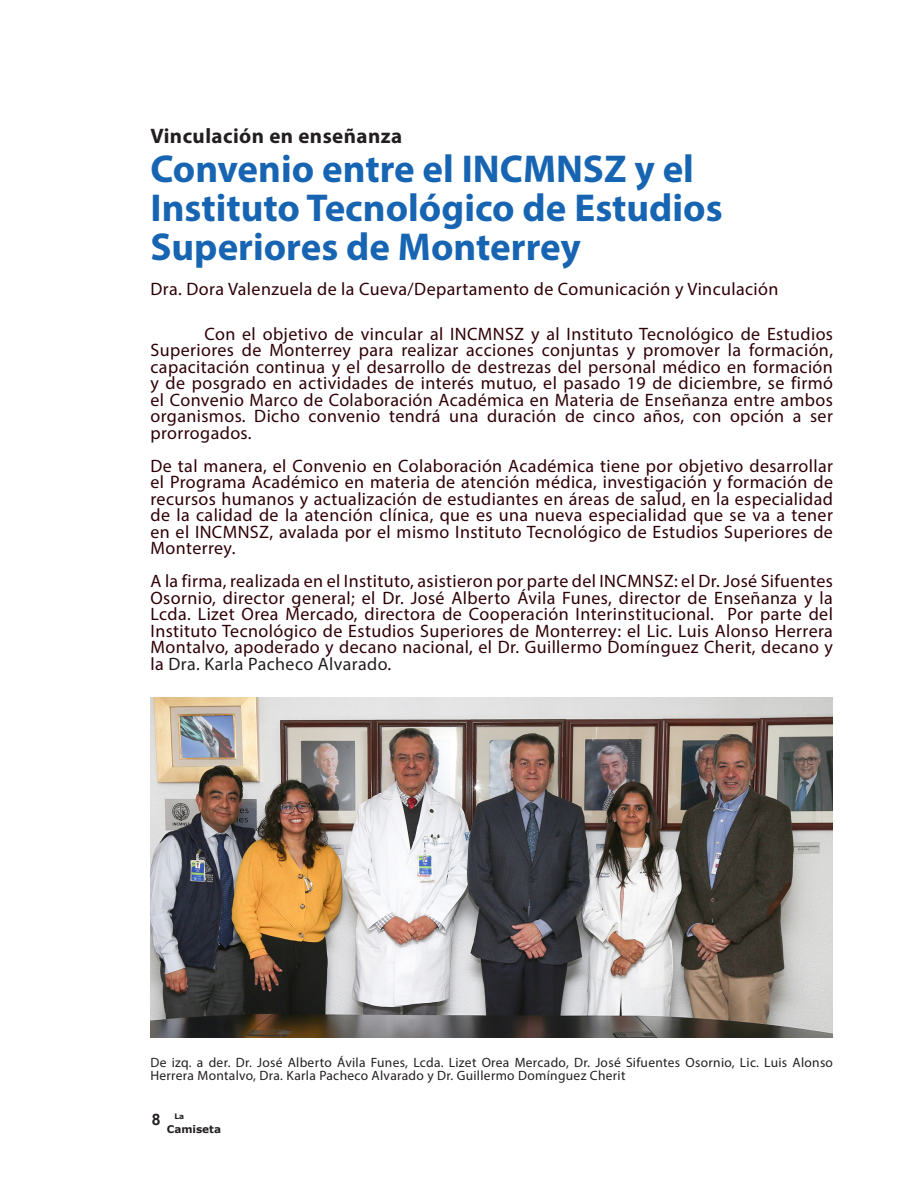
<style>
.page{position:relative;width:918px;height:1188px;background:#fff}
.page>*{position:absolute;margin:0;border:0;box-sizing:border-box;transform-origin:0 0}
.t1{font:700 39px/39px "Myriad Pro";color:#1765b2}
.t2{font:700 21px "Myriad Pro";letter-spacing:.02em;color:#231f20}
.cuerpo_de_texto{font:18px/16.5px "Myriad Pro";letter-spacing:.02em;color:#2f0107;text-align:justify}
.t3{font:700 15.75px "Arial";color:#231f20}
.t4{font:13.5px/13.5px "Myriad Pro";letter-spacing:.02em;color:#231f20}
.t5{font:700 10.5px "Verdana";color:#231f20}
.t6{font:700 7.5px "Verdana";color:#231f20}
.s1{color:#231f20}
</style>
<div class="page">
<img style="left:151px;top:697px;width:682px;height:340px">
<p class="t2" style="left:150px;top:123px;width:253px">Vinculación en enseñanza</p>
<p class="t1" style="left:150px;top:148px;width:574px">Convenio entre el INCMNSZ y el<br>Instituto Tecnológico de Estudios<br>Superiores de Monterrey</p>
<p class="cuerpo_de_texto" style="left:150px;top:280px;width:630px">Dra. Dora Valenzuela de la Cueva/Departamento de Comunicación y Vinculación</p>
<p class="cuerpo_de_texto" style="left:151px;top:325px;width:684px;text-indent:54px">Con el objetivo de vincular al INCMNSZ y al Instituto Tecnológico de Estudios Superiores de Monterrey para realizar acciones conjuntas y promover la formación, capacitación continua y el desarrollo de destrezas del personal médico en formación y de posgrado en actividades de interés mutuo, el pasado 19 de diciembre, se firmó el Convenio Marco de Colaboración Académica en Materia de Enseñanza entre ambos organismos. Dicho convenio tendrá una duración de cinco años, con opción a ser prorrogados.</p>
<p class="cuerpo_de_texto" style="left:151px;top:457px;width:684px">De tal manera, el Convenio en Colaboración Académica tiene por objetivo desarrollar el Programa Académico en materia de atención médica, investigación y formación de recursos humanos y actualización de estudiantes en áreas de salud, en la especialidad de la calidad de la atención clínica, que es una nueva especialidad que se va a tener en el INCMNSZ, avalada por el mismo Instituto Tecnológico de Estudios Superiores de Monterrey.</p>
<p class="cuerpo_de_texto" style="left:151px;top:573px;width:684px">A la firma, realizada en el Instituto, asistieron por parte del INCMNSZ: el Dr. José Sifuentes Osornio, director general; el Dr. José Alberto Ávila Funes, director de Enseñanza y la Lcda. Lizet Orea Mercado, directora de Cooperación Interinstitucional. Por parte del Instituto Tecnológico de Estudios Superiores de Monterrey: el Lic. Luis Alonso Herrera Montalvo, apoderado y decano nacional, el Dr. Guillermo Domínguez Cherit, decano y la <span class="s1">Dra. Karla Pacheco Alvarado</span>.</p>
<p class="t4" style="left:150px;top:1055px;width:684px">De izq. a der. Dr. José Alberto Ávila Funes, Lcda. Lizet Orea Mercado, Dr. José Sifuentes Osornio, Lic. Luis Alonso<br>Herrera Montalvo, Dra. Karla Pacheco Alvarado y Dr. Guillermo Domínguez Cherit</p>
<p class="t3" style="left:152px;top:1109px;width:10px">8</p>
<p class="t6" style="left:174px;top:1112px;width:11px">La</p>
<p class="t5" style="left:167px;top:1122px;width:56px">Camiseta</p>
</div>
